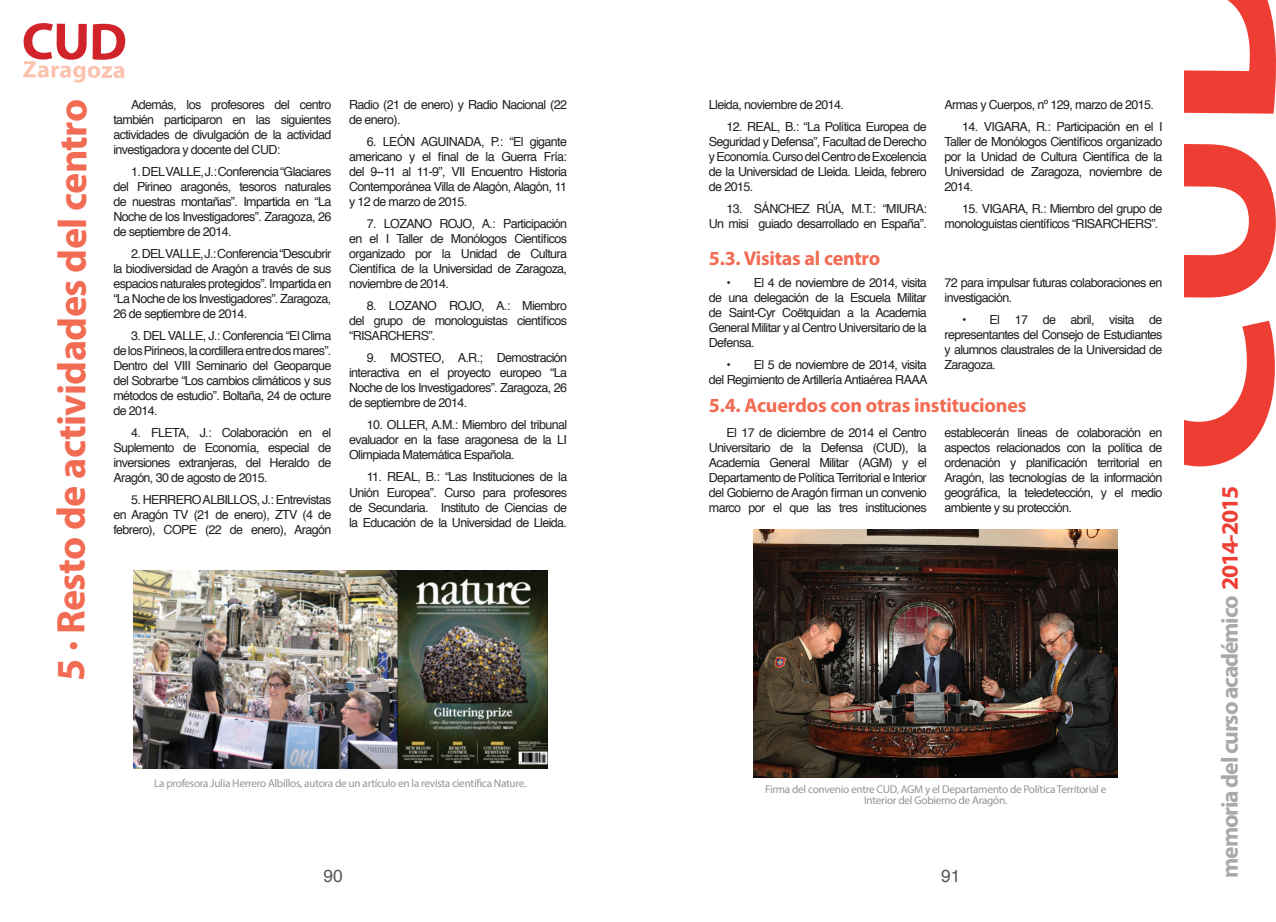
<style>
.page{position:relative;width:1276px;height:922px;background:#fff}
.page>*{position:absolute;margin:0;border:0;box-sizing:border-box;transform-origin:0 0}
.t1{font:700 40px "Myriad Pro";letter-spacing:-.02em;color:#f26b53}
.t2{font:700 23.62px "Myriad Pro";letter-spacing:-.05em;color:#a8a9ad}
.t3{font:700 20px "Myriad Pro";letter-spacing:-.01em;color:#f26b53}
.t4{font:17.5px "Helvetica";color:#57585a}
.t5{font:12.5px/15px "Helvetica";letter-spacing:-.05em;color:#231f20;text-align:justify}
.t6{font:11.25px/11.2px "Myriad Pro";letter-spacing:-.025em;color:#939598;text-align:center}
.s1{color:#ee3e34}
</style>
<div class="page">
<svg style="left:1184px;top:320px;width:91px;height:146px"></svg>
<svg style="left:1184px;top:144px;width:92px;height:154px"></svg>
<svg style="left:1184px;top:0;width:92px;height:114px"></svg>
<svg style="left:23px;top:23px;width:102px;height:60px"></svg>
<img style="left:133px;top:570px;width:414px;height:198px">
<img style="left:754px;top:529px;width:363px;height:248px">
<h1 class="t1" style="left:46px;top:680px;width:583px;rotate:-90deg">5 · Resto de actividades del centro</h1>
<p class="t5" style="left:113px;top:98px;width:219px;text-indent:18px">Además, los profesores del centro también participaron en las siguientes actividades de divulgación de la actividad investigadora y docente del CUD:</p>
<p class="t5" style="left:113px;top:165px;width:219px;text-indent:18px">1. DEL VALLE, J.: Conferencia “Glaciares del Pirineo aragonés, tesoros naturales de nuestras montañas”. Impartida en “La Noche de los Investigadores”. Zaragoza, 26 de septiembre de 2014.</p>
<p class="t5" style="left:113px;top:247px;width:219px;text-indent:18px">2. DEL VALLE, J.: Conferencia “Descubrir la biodiversidad de Aragón a través de sus espacios naturales protegidos”. Impartida en “La Noche de los Investigadores”. Zaragoza, 26 de septiembre de 2014.</p>
<p class="t5" style="left:113px;top:329px;width:219px;text-indent:18px">3. DEL VALLE, J.: Conferencia “El Clima de los Pirineos, la cordillera entre dos mares”.<br>Dentro del VIII Seminario del Geoparque del Sobrarbe “Los cambios climáticos y sus métodos de estudio”. Boltaña, 24 de octure de 2014.</p>
<p class="t5" style="left:113px;top:426px;width:219px;text-indent:18px">4. FLETA, J.: Colaboración en el Suplemento de Economía, especial de inversiones extranjeras, del Heraldo de Aragón, 30 de agosto de 2015.</p>
<p class="t5" style="left:113px;top:493px;width:219px;text-indent:18px">5. HERRERO ALBILLOS, J.: Entrevistas en Aragón TV (21 de enero), ZTV (4 de febrero), COPE (22 de enero), Aragón</p>
<p class="t5" style="left:349px;top:98px;width:219px">Radio (21 de enero) y Radio Nacional (22 de enero).</p>
<p class="t5" style="left:349px;top:135px;width:219px;text-indent:18px">6. LEÓN AGUINADA, P.: “El gigante americano y el final de la Guerra Fría: del 9--11 al 11-9”, VII Encuentro Historia Contemporánea Villa de Alagón, Alagón, 11 y 12 de marzo de 2015.</p>
<p class="t5" style="left:349px;top:217px;width:219px;text-indent:18px">7. LOZANO ROJO, A.: Participación en el I Taller de Monólogos Científicos organizado por la Unidad de Cultura Científica de la Universidad de Zaragoza, noviembre de 2014.</p>
<p class="t5" style="left:349px;top:299px;width:219px;text-indent:18px">8. LOZANO ROJO, A.: Miembro del grupo de monologuistas científicos “RISARCHERS”.</p>
<p class="t5" style="left:349px;top:351px;width:219px;text-indent:18px">9. MOSTEO, A.R.; Demostración interactiva en el proyecto europeo “La Noche de los Investigadores”. Zaragoza, 26 de septiembre de 2014.</p>
<p class="t5" style="left:349px;top:418px;width:219px;text-indent:18px">10. OLLER, A.M.: Miembro del tribunal evaluador en la fase aragonesa de la LI Olimpiada Matemática Española.</p>
<p class="t5" style="left:349px;top:470px;width:220px;text-indent:18px">11. REAL, B.: “Las Instituciones de la Unión Europea”. Curso para profesores de Secundaria. Instituto de Ciencias de la Educación de la Universidad de Lleida.</p>
<p class="t6" style="left:154px;top:777px;width:374px">La profesora Julia Herrero Albillos, autora de un artículo en la revista científica Nature.</p>
<p class="t5" style="left:709px;top:98px;width:137px">Lleida, noviembre de 2014.</p>
<p class="t5" style="left:709px;top:120px;width:219px;text-indent:18px">12. REAL, B.: “La Política Europea de Seguridad y Defensa”, Facultad de Derecho y Economía. Curso del Centro de Excelencia de la Universidad de Lleida. Lleida, febrero de 2015.</p>
<p class="t5" style="left:709px;top:202px;width:219px;text-align:right">13. SÁNCHEZ RÚA, M.T.: “MIURA:<br>Un misi guiado desarrollado en España”.</p>
<h3 class="t3" style="left:709px;top:245px;width:173px">5.3. Visitas al centro</h3>
<p class="t5" style="left:709px;top:276px;width:219px;text-indent:18px">• El 4 de noviembre de 2014, visita de una delegación de la Escuela Militar de Saint-Cyr Coëtquidan a la Academia General Militar y al Centro Universitario de la Defensa.</p>
<p class="t5" style="left:709px;top:358px;width:220px;text-align:right">• El 5 de noviembre de 2014, visita del Regimiento de Artillería Antiaérea RAAA</p>
<p class="t5" style="left:944px;top:98px;width:211px">Armas y Cuerpos, nº 129, marzo de 2015.</p>
<p class="t5" style="left:944px;top:120px;width:219px;text-indent:18px">14. VIGARA, R.: Participación en el I Taller de Monólogos Científicos organizado por la Unidad de Cultura Científica de la Universidad de Zaragoza, noviembre de 2014.</p>
<p class="t5" style="left:944px;top:202px;width:219px;text-indent:18px">15. VIGARA, R.: Miembro del grupo de monologuistas científicos “RISARCHERS”.</p>
<p class="t5" style="left:944px;top:276px;width:219px">72 para impulsar futuras colaboraciones en investigación.</p>
<p class="t5" style="left:944px;top:313px;width:219px;text-indent:18px">• El 17 de abril, visita de representantes del Consejo de Estudiantes y alumnos claustrales de la Universidad de Zaragoza.</p>
<h3 class="t3" style="left:709px;top:392px;width:319px">5.4. Acuerdos con otras instituciones</h3>
<p class="t5" style="left:709px;top:425px;width:219px;text-indent:18px">El 17 de diciembre de 2014 el Centro Universitario de la Defensa (CUD), la Academia General Militar (AGM) y el Departamento de Política Territorial e Interior del Gobierno de Aragón firman un convenio marco por el que las tres instituciones</p>
<p class="t5" style="left:944px;top:425px;width:219px">establecerán líneas de colaboración en aspectos relacionados con la política de ordenación y planificación territorial en Aragón, las tecnologías de la información geográfica, la teledetección, y el medio ambiente y su protección.</p>
<p class="t6" style="left:765px;top:783px;width:343px">Firma del convenio entre CUD, AGM y el Departamento de Política Territorial e<br>Interior del Gobierno de Aragón.</p>
<h3 class="t4" style="left:323px;top:868px;width:21px">90</h3>
<h3 class="t4" style="left:941px;top:868px;width:21px">91</h3>
<h2 class="t2" style="left:1214px;top:877px;width:393px;rotate:-90deg">memoria del curso académico <span class="s1">2014-2015</span></h2>
</div>
